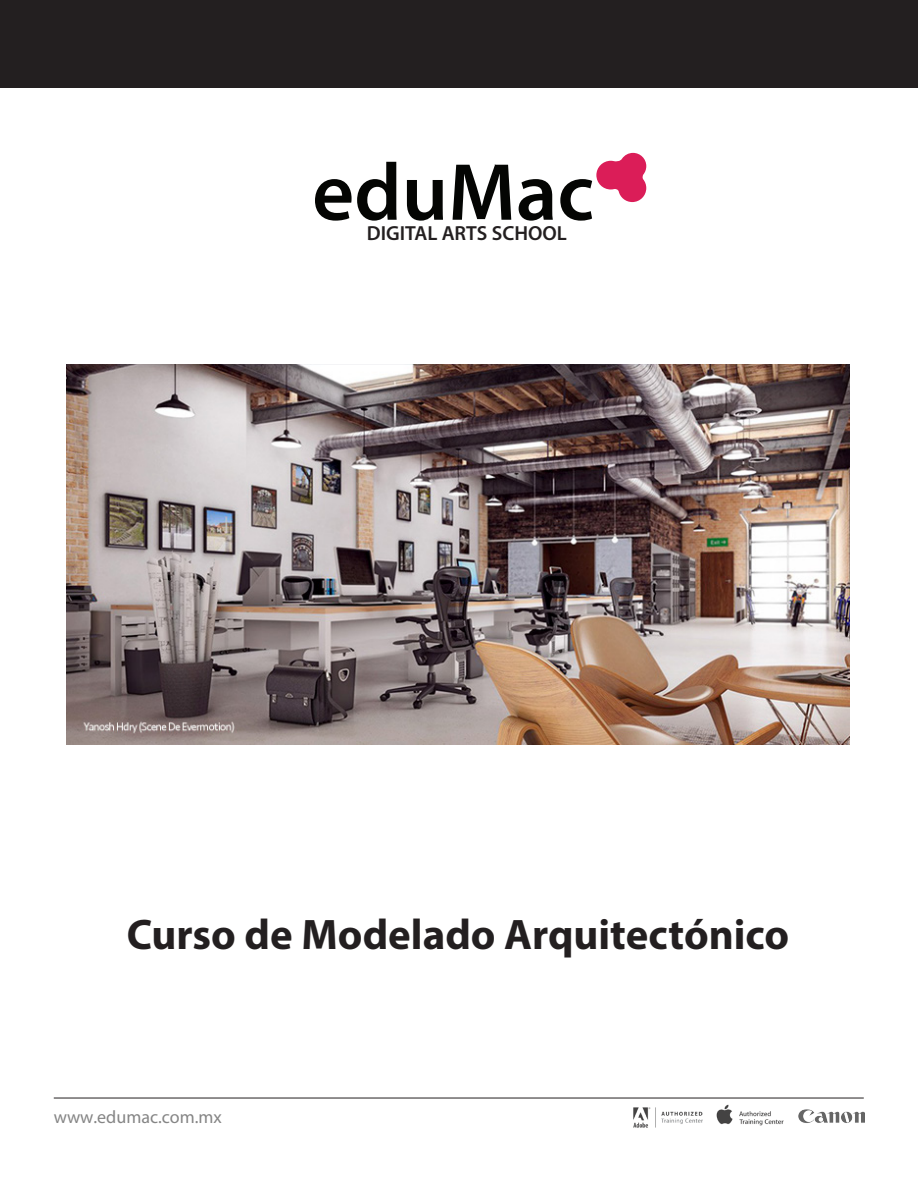
<style>
.page{position:relative;width:918px;height:1188px;background:#fff}
.page>*{position:absolute;margin:0;border:0;box-sizing:border-box;transform-origin:0 0}
.t1{font:700 42.9px "Myriad Pro";color:#231f20}
.t2{font:600 20.4px "Myriad Pro";color:#231f20}
.t3{font:18px "Myriad Pro";color:#858585}
</style>
<div class="page">
<img style="left:66px;top:365px;width:783px;height:380px">
<svg style="left:315px;top:162px;width:82px;height:59px"></svg>
<svg style="left:407px;top:180px;width:36px;height:41px"></svg>
<svg style="left:453px;top:165px;width:58px;height:55px"></svg>
<svg style="left:519px;top:179px;width:34px;height:42px"></svg>
<svg style="left:560px;top:153px;width:86px;height:68px"></svg>
<div style="left:0;top:0;width:918px;height:87px;background:#231f20"></div>
<img style="left:633px;top:1107px;width:70px;height:21px">
<img style="left:710px;top:1097px;width:80px;height:29px">
<img style="left:798px;top:1097px;width:66px;height:26px">
<hr style="left:54px;top:1098px;width:810px;height:1px;background:#231f20">
<p class="t2" style="left:367px;top:220px;width:202px">DIGITAL ARTS SCHOOL</p>
<p class="t1" style="left:127px;top:906px;width:664px">Curso de Modelado Arquitectónico</p>
<p class="t3" style="left:54px;top:1106px;width:170px">www.edumac.com.mx</p>
</div>
